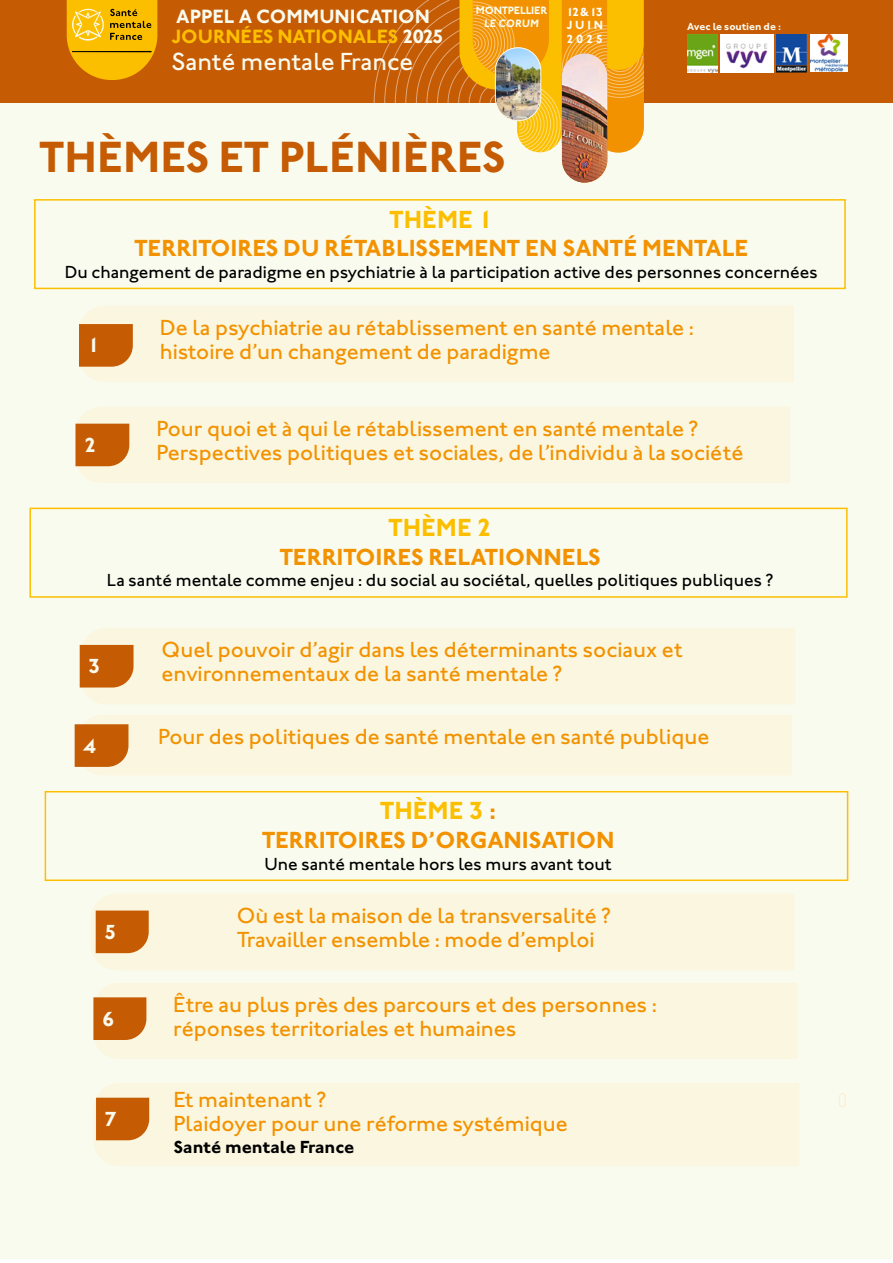
<style>
.page{position:relative;width:893px;height:1263px;background:#fff}
.page>*{position:absolute;margin:0;border:0;box-sizing:border-box;transform-origin:0 0}
.t1{font:700 45px "Johnston ITC Std";color:#c55b03}
.t2{font:700 25.5px "Johnston ITC Std";color:#fcbf00}
.t3{font:500 25.5px "Johnston ITC Std";color:#fafbef}
.t4{font:700 24px "Johnston ITC Std";letter-spacing:-.015em;color:#f39200}
.t5{font:500 22.5px/24px "Johnston ITC Std";color:#f39200}
.t6{font:700 21px "Johnston ITC Std";color:#fafbef}
.t7{font:700 19.8px "Johnston ITC Std";letter-spacing:-.015em;color:#fcbf00}
.t8{font:700 19.8px "Johnston ITC Std";color:#fafbef}
.t9{font:500 18px "Johnston ITC Std";color:#000}
.t10{font:700 18px "Johnston ITC Std";color:#000}
.t11{font:700 12.15px/13.4px "Johnston ITC Std";letter-spacing:.22em;color:#fff;text-align:justify}
.t12{font:700 10.95px "Johnston ITC Std";letter-spacing:-.02em;color:#fafbef}
.t13{font:italic 700 10.95px "Johnston ITC Pro";letter-spacing:.01em;color:#fafbef}
.t14{font:700 10.5px "Johnston ITC Std";color:#fafbef}
.s1{color:#fafbef}
.s2{color:#f39200}
</style>
<div class="page">
<div style="left:0;top:0;width:891px;height:1259px;background:#fafbef"></div>
<div style="left:0;top:0;width:893px;height:102px;background:#c55b03"></div>
<svg style="left:67px;top:0;width:90px;height:80px;background:#ebae09"></svg>
<hr style="left:72px;top:51px;width:80px;height:1px;background:#000">
<svg style="left:374px;top:0;width:270px;height:164px"></svg>
<img style="left:562px;top:53px;width:45px;height:130px;border-radius:23px">
<img style="left:495px;top:48px;width:46px;height:73px;border-radius:23px">
<div style="left:495px;top:48px;width:46px;height:73px;border:1px solid #fafbef;border-radius:23px"></div>
<div style="left:80px;top:306px;width:714px;height:76px;background:#faf6df"></div>
<svg style="left:79px;top:324px;width:54px;height:43px;background:#c7630e"></svg>
<div style="left:75px;top:407px;width:715px;height:76px;background:#faf6df"></div>
<div style="left:75px;top:424px;width:54px;height:42px;background:#c55b03"></div>
<div style="left:839px;top:1093px;width:7px;height:14px;border:1px solid #f39200;border-radius:3px"></div>
<div style="left:34px;top:199px;width:812px;height:90px;border:2px solid #fcbf00"></div>
<img style="left:721px;top:34px;width:52px;height:38px">
<img style="left:687px;top:35px;width:30px;height:37px">
<img style="left:777px;top:35px;width:30px;height:37px">
<img style="left:810px;top:34px;width:38px;height:38px">
<div style="left:29px;top:508px;width:819px;height:90px;border:2px solid #fcbf00"></div>
<div style="left:80px;top:628px;width:715px;height:76px;background:#faf6df"></div>
<div style="left:80px;top:645px;width:54px;height:42px;background:#c55b03"></div>
<div style="left:75px;top:715px;width:717px;height:60px;background:#faf6df"></div>
<div style="left:91px;top:894px;width:703px;height:76px;background:#faf6df"></div>
<svg style="left:96px;top:910px;width:53px;height:43px;background:#c86410"></svg>
<div style="left:95px;top:983px;width:702px;height:76px;background:#faf6df"></div>
<svg style="left:93px;top:997px;width:53px;height:43px;background:#c7630f"></svg>
<div style="left:45px;top:791px;width:803px;height:90px;border:2px solid #fcbf00"></div>
<div style="left:94px;top:1083px;width:705px;height:83px;background:#faf6df"></div>
<div style="left:96px;top:1098px;width:53px;height:42px;background:#c55b03"></div>
<p class="t8" style="left:176px;top:4px;width:255px">APPEL A COMMUNICATION</p>
<p class="t7" style="left:171px;top:25px;width:274px">JOURNÉES NATIONALES <span class="s1">2025</span></p>
<p class="t3" style="left:171px;top:47px;width:244px">Santé mentale France</p>
<p class="t12" style="left:476px;top:4px;width:73px">MONTPELLIER</p>
<p class="t13" style="left:484px;top:17px;width:56px">LE CORUM</p>
<p class="t11" style="left:566px;top:5px;width:38px">12&amp;13<br>JUIN 2025</p>
<p class="t14" style="left:687px;top:20px;width:95px">Avec le soutien de :</p>
<h1 class="t1" style="left:39px;top:130px;width:468px">THÈMES ET PLÉNIÈRES</h1>
<p class="t2" style="left:389px;top:204px;width:106px">THÈME 1</p>
<p class="t4" style="left:134px;top:234px;width:616px">TERRITOIRES DU RÉTABLISSEMENT EN SANTÉ MENTALE</p>
<p class="t9" style="left:65px;top:261px;width:755px">Du changement de paradigme en psychiatrie à la participation active des personnes concernées</p>
<p class="t6" style="left:87px;top:333px;width:14px">1</p>
<p class="t5" style="left:160px;top:315px;width:535px">De la psychiatrie au rétablissement en santé mentale : histoire d’un changement de paradigme</p>
<p class="t6" style="left:84px;top:432px;width:14px">2</p>
<p class="t5" style="left:156px;top:416px;width:589px">Pour quoi et à qui le rétablissement en santé mentale ?<br>Perspectives politiques et sociales, de l’individu à la société</p>
<p class="t2" style="left:388px;top:512px;width:106px">THÈME 2</p>
<p class="t4" style="left:280px;top:542px;width:323px">TERRITOIRES RELATIONNELS</p>
<p class="t9" style="left:107px;top:570px;width:668px">La santé mentale comme enjeu : du social au sociétal, quelles politiques publiques ?</p>
<p class="t6" style="left:88px;top:654px;width:14px">3</p>
<p class="t6" style="left:83px;top:733px;width:14px">4</p>
<p class="t5" style="left:161px;top:638px;width:523px">Quel pouvoir d’agir dans les déterminants sociaux et environnementaux de la santé mentale ?</p>
<p class="t5" style="left:158px;top:724px;width:553px">Pour des politiques de santé mentale en santé publique</p>
<p class="t2" style="left:380px;top:795px;width:118px">THÈME 3 <span class="s2">:</span></p>
<p class="t4" style="left:262px;top:826px;width:354px">TERRITOIRES D’ORGANISATION</p>
<p class="t9" style="left:264px;top:853px;width:349px">Une santé mentale hors les murs avant tout</p>
<p class="t6" style="left:104px;top:919px;width:14px">5</p>
<p class="t6" style="left:102px;top:1006px;width:14px">6</p>
<p class="t6" style="left:105px;top:1106px;width:14px">7</p>
<p class="t5" style="left:237px;top:903px;width:376px">Où est la maison de la transversalité ?<br>Travailler ensemble : mode d’emploi</p>
<p class="t5" style="left:173px;top:992px;width:485px">Être au plus près des parcours et des personnes : réponses territoriales et humaines</p>
<p class="t5" style="left:173px;top:1087px;width:396px">Et maintenant ?<br>Plaidoyer pour une réforme systémique</p>
<p class="t10" style="left:173px;top:1136px;width:182px">Santé mentale France</p>
</div>
